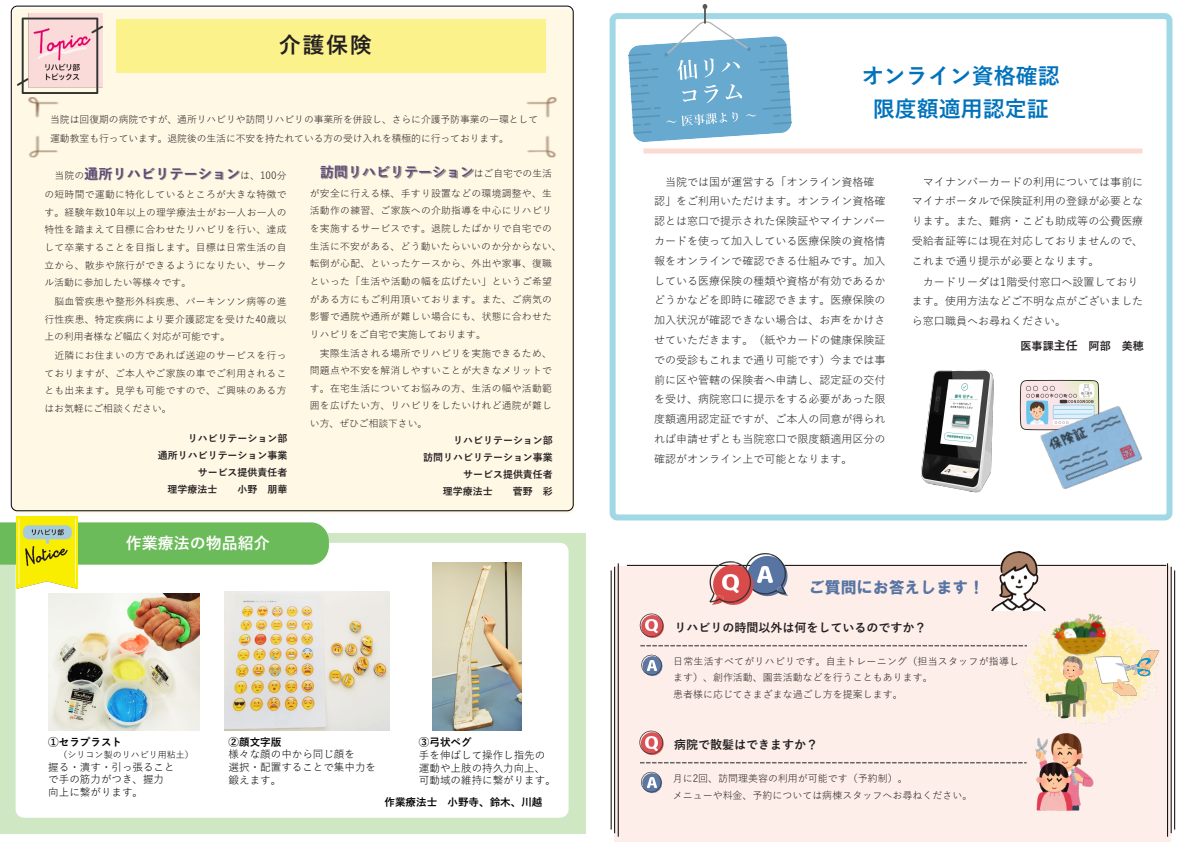
<style>
.page{position:relative;width:1191px;height:842px;background:#fff}
.page>*{position:absolute;margin:0;border:0;box-sizing:border-box;transform-origin:0 0}
.t1{font:700 22px "Yu Gothic";color:#0072bc}
.t2{font:700 22px "Yu Gothic";color:#231f20}
.t3{font:16px "HGS Soei Kakugothic UB";color:#5874a3}
.t4{font:700 16px "Yu Gothic";color:#fff}
.t5{font:700 14px "Yu Gothic";letter-spacing:.005em;color:#604a7b}
.t6{font:700 12px "Yu Gothic";color:#231f20}
.t7{font:11px/19.8px "Yu Gothic";color:#231f20}
.t8{font:700 11px "Yu Gothic";color:#231f20}
.t9{font:10.6px/12.6px "Yu Gothic";color:#000}
.t10{font:700 10.6px "Yu Gothic";color:#000}
.t11{font:10px/16px "Yu Gothic";color:#231f20}
.t12{font:700 10px "Yu Gothic";color:#231f20}
.t13{font:9.8px/17.6px "Yu Gothic";letter-spacing:.025em;color:#231f20;text-align:justify}
.t14{font:9.8px "Yu Gothic";letter-spacing:-.01em;color:#231f20}
.t15{font:9px "Yu Gothic";color:#000}
.s1{font-weight:400;font-size:9.8px;color:#231f20}
.s2{font-size:12px}
</style>
<div class="page">
<div style="left:12px;top:9px;width:562px;height:504px;background:#fff8e5;border-radius:6px"></div>
<div style="left:614px;top:567px;width:557px;height:275px;background:#fdeee9"></div>
<div style="left:116px;top:20px;width:429px;height:53px;background:#fbf28b"></div>
<div style="left:0;top:533px;width:585px;height:301px;background:#d0e7c3"></div>
<div style="left:16px;top:543px;width:552px;height:275px;background:#fff;border-radius:8px"></div>
<div style="left:609px;top:13px;width:563px;height:507px;border:6px solid #a1d8e6;border-radius:5px"></div>
<div style="left:643px;top:148px;width:499px;height:5px;background:#fadad1"></div>
<hr style="left:627px;top:565px;width:539px;height:1px;background:#040000">
<hr style="left:1167px;top:563px;width:1px;height:274px;background:#040000">
<hr style="left:1170px;top:567px;width:1px;height:266px;background:#040000">
<hr style="left:1174px;top:570px;width:1px;height:260px;background:#040000">
<hr style="left:618px;top:563px;width:1px;height:274px;background:#040000">
<hr style="left:614px;top:567px;width:1px;height:266px;background:#040000">
<hr style="left:610px;top:570px;width:1px;height:260px;background:#040000">
<svg style="left:709px;top:553px;width:78px;height:52px"></svg>
<img style="left:722px;top:574px;width:16px;height:18px">
<img style="left:758px;top:567px;width:14px;height:15px">
<svg style="left:639px;top:613px;width:25px;height:25px"></svg>
<svg style="left:640px;top:645px;width:377px;height:1px"></svg>
<svg style="left:641px;top:655px;width:21px;height:21px"></svg>
<div style="left:0;top:522px;width:329px;height:43px;background:#6cbb5a"></div>
<img style="left:16px;top:516px;width:61px;height:73px">
<img style="left:628px;top:5px;width:164px;height:136px">
<img style="left:17px;top:13px;width:85px;height:81px">
<svg style="left:677px;top:59px;width:65px;height:44px;background:#7db5d5"></svg>
<svg style="left:666px;top:121px;width:10px;height:2px"></svg>
<svg style="left:682px;top:112px;width:56px;height:14px"></svg>
<svg style="left:746px;top:114px;width:10px;height:2px"></svg>
<svg style="left:639px;top:731px;width:24px;height:24px"></svg>
<svg style="left:640px;top:762px;width:386px;height:1px"></svg>
<svg style="left:641px;top:772px;width:21px;height:21px"></svg>
<img style="left:991px;top:551px;width:54px;height:59px">
<img style="left:1035px;top:733px;width:59px;height:78px">
<img style="left:1018px;top:620px;width:132px;height:105px">
<img style="left:1040px;top:655px;width:53px;height:64px">
<img style="left:1049px;top:613px;width:66px;height:44px">
<img style="left:1093px;top:645px;width:67px;height:57px">
<img style="left:28px;top:97px;width:529px;height:84px">
<img style="left:921px;top:369px;width:73px;height:124px">
<img style="left:1019px;top:379px;width:144px;height:140px">
<img style="left:225px;top:591px;width:164px;height:140px">
<img style="left:49px;top:594px;width:151px;height:137px">
<img style="left:433px;top:562px;width:88px;height:169px">
<p class="t2" style="left:279px;top:33px;width:94px">介護保険</p>
<p class="t14" style="left:50px;top:111px;width:489px">当院は回復期の病院ですが、通所リハビリや訪問リハビリの事業所を併設し、さらに介護予防事業の一環として</p>
<p class="t14" style="left:50px;top:129px;width:460px">運動教室も行っています。退院後の生活に不安を持たれている方の受け入れを積極的に行っております。</p>
<p class="t5" style="left:54px;top:166px;width:234px"><span class="s1">当院の</span>通所リハビリテーション<span class="s1">は、100分</span></p>
<p class="t13" style="left:44px;top:184px;width:244px">の短時間で運動に特化しているところが大きな特徴です。経験年数10年以上の理学療法士がお一人お一人の特性を踏まえて目標に合わせたリハビリを行い、達成して卒業することを目指します。目標は日常生活の自立から、散歩や旅行ができるようになりたい、サークル活動に参加したい等様々です。</p>
<p class="t13" style="left:44px;top:291px;width:244px;text-indent:10px">脳血管疾患や整形外科疾患、パーキンソン病等の進行性疾患、特定疾病により要介護認定を受けた40歳以上の利用者様など幅広く対応が可能です。</p>
<p class="t13" style="left:44px;top:345px;width:244px;text-indent:10px">近隣にお住まいの方であれば送迎のサービスを行っておりますが、ご本人やご家族の車でご利用されることも出来ます。見学も可能ですので、ご興味のある方はお気軽にご相談ください。</p>
<p class="t12" style="left:188px;top:432px;width:101px">リハビリテーション部</p>
<p class="t12" style="left:158px;top:449px;width:131px">通所リハビリテーション事業</p>
<p class="t12" style="left:198px;top:466px;width:91px">サービス提供責任者</p>
<p class="t12" style="left:167px;top:483px;width:51px">理学療法士</p>
<p class="t12" style="left:237px;top:483px;width:51px">小野 朋華</p>
<p class="t4" style="left:126px;top:534px;width:145px">作業療法の物品紹介</p>
<p class="t5" style="left:320px;top:164px;width:234px">訪問リハビリテーション<span class="s1">はご自宅での生活</span></p>
<p class="t13" style="left:310px;top:183px;width:253px;text-align:left">が安全に行える様、手すり設置などの環境調整や、生活動作の練習、ご家族への介助指導を中心にリハビリを実施するサービスです。退院したばかりで自宅での生活に不安がある、どう動いたらいいのか分からない、転倒が心配、といったケースから、外出や家事、復職といった「生活や活動の幅を広げたい」というご希望がある方にもご利用頂いております。また、ご病気の影響で通院や通所が難しい場合にも、状態に合わせたリハビリをご自宅で実施しております。</p>
<p class="t13" style="left:310px;top:343px;width:244px;text-indent:10px">実際生活される場所でリハビリを実施できるため、問題点や不安を解消しやすいことが大きなメリットです。在宅生活についてお悩みの方、生活の幅や活動範囲を広げたい方、リハビリをしたいけれど通院が難しい方、ぜひご相談下さい。</p>
<p class="t12" style="left:453px;top:434px;width:101px">リハビリテーション部</p>
<p class="t12" style="left:423px;top:451px;width:131px">訪問リハビリテーション事業</p>
<p class="t12" style="left:463px;top:468px;width:91px">サービス提供責任者</p>
<p class="t12" style="left:443px;top:485px;width:51px">理学療法士</p>
<p class="t12" style="left:513px;top:485px;width:41px">菅野 彩</p>
<p class="t10" style="left:48px;top:736px;width:75px">①セラプラスト</p>
<p class="t15" style="left:59px;top:747px;width:136px">（シリコン製のリハビリ用粘土）</p>
<p class="t9" style="left:48px;top:759px;width:128px">握る・潰す・引っ張ること</p>
<p class="t9" style="left:48px;top:772px;width:117px">で手の筋力がつき、握力</p>
<p class="t9" style="left:48px;top:784px;width:96px">向上に繋がります。</p>
<p class="t10" style="left:228px;top:736px;width:54px">②顔文字版</p>
<p class="t9" style="left:228px;top:747px;width:128px">様々な顔の中から同じ顔を</p>
<p class="t9" style="left:228px;top:759px;width:149px">選択・配置することで集中力を鍛えます。</p>
<p class="t10" style="left:419px;top:737px;width:54px">③弓状ペグ</p>
<p class="t9" style="left:419px;top:747px;width:128px">手を伸ばして操作し指先の</p>
<p class="t9" style="left:419px;top:760px;width:128px">運動や上肢の持久力向上、</p>
<p class="t9" style="left:419px;top:773px;width:138px">可動域の維持に繋がります。</p>
<p class="t10" style="left:384px;top:796px;width:159px">作業療法士 小野寺、鈴木、川越</p>
<p class="t1" style="left:862px;top:64px;width:199px">オンライン資格確認</p>
<p class="t1" style="left:873px;top:96px;width:177px">限度額適用認定証</p>
<p class="t7" style="left:654px;top:170px;width:233px;text-indent:11px">当院では国が運営する「オンライン資格確認」をご利用いただけます。オンライン資格確認とは窓口で提示された保険証やマイナンバーカードを使って加入している医療保険の資格情報をオンラインで確認できる仕組みです。加入している医療保険の種類や資格が有効であるかどうかなどを即時に確認できます。医療保険の加入状況が確認できない場合は、お声をかけさせていただきます。（紙やカードの健康保険証での受診もこれまで通り可能です）今までは事前に区や管轄の保険者へ申請し、認定証の交付を受け、病院窓口に提示をする必要があった限度額適用認定証ですが、ご本人の同意が得られれば申請せずとも当院窓口で限度額適用区分の確認がオンライン上で可能となります。</p>
<p class="t7" style="left:912px;top:170px;width:233px;text-align:justify;text-indent:11px">マイナンバーカードの利用については事前にマイナポータルで保険証利用の登録が必要となります。また、難病・こども助成等の公費医療受給者証等には現在対応しておりませんので、これまで通り提示が必要となります。</p>
<p class="t7" style="left:912px;top:270px;width:233px;text-indent:11px">カードリーダは1階受付窓口へ設置しております。使用方法などご不明な点がございましたら窓口職員へお尋ねください。</p>
<p class="t8" style="left:1020px;top:340px;width:125px">医事課<span class="s2">主任</span> 阿部 美穂</p>
<p class="t3" style="left:809px;top:579px;width:177px">ご質問にお答えします！</p>
<p class="t6" style="left:674px;top:621px;width:253px">リハビリの時間以外は何をしているのですか？</p>
<p class="t11" style="left:673px;top:652px;width:347px">日常生活すべてがリハビリです。自主トレーニング（担当スタッフが指導します）、創作活動、園芸活動などを行うこともあります。</p>
<p class="t11" style="left:673px;top:685px;width:231px">患者様に応じてさまざまな過ごし方を提案します。</p>
<p class="t6" style="left:674px;top:738px;width:145px">病院で散髪はできますか？</p>
<p class="t11" style="left:673px;top:769px;width:236px">月に2回、訪問理美容の利用が可能です（予約制）。</p>
<p class="t11" style="left:673px;top:786px;width:301px">メニューや料金、予約については病棟スタッフへお尋ねください。</p>
</div>
